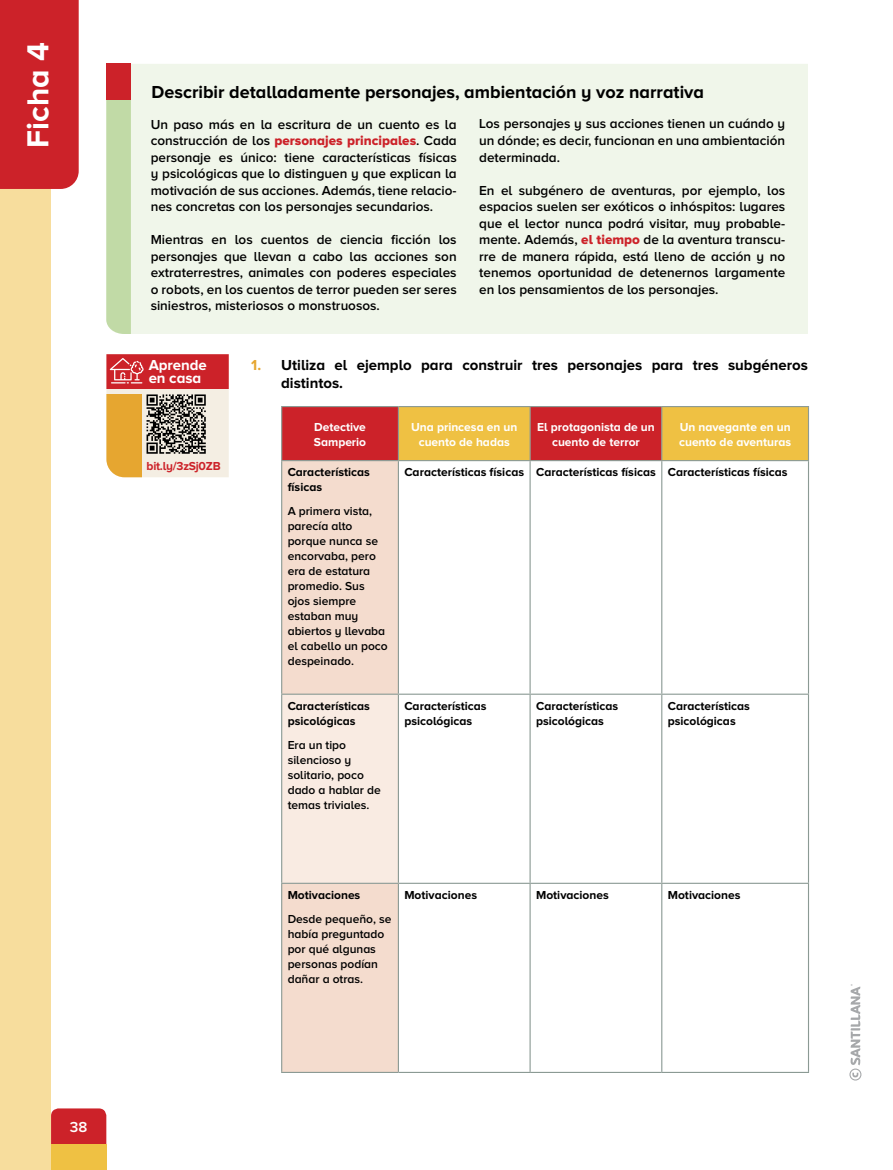
<style>
.page{position:relative;width:893px;height:1170px;background:#fff}
.page>*{position:absolute;margin:0;border:0;box-sizing:border-box;transform-origin:0 0}
.t1{font:700 31.5px "Proxima Nova A";color:#fff}
.t2{font:700 18px "Proxima Nova A";color:#000}
.t3{font:700 15px/18px "Proxima Nova A";color:#000}
.t4{font:700 15px/13.5px "Proxima Nova A";letter-spacing:-.005em;color:#fff}
.t5{font:600 15px "Proxima Nova A";color:#fff}
.t6{font:600 13.5px/16.5px "Proxima Nova A";color:#000;text-align:justify}
.t7{font:600 12px/15px "Proxima Nova A";color:#000}
.t8{font:700 12px/15px "Proxima Nova A";color:#000}
.t9{font:700 12px/15px "Proxima Nova A";color:#fff}
.t10{font:700 12px "Proxima Nova A";letter-spacing:-.02em;color:#cc2229}
.s1{font-family:"Proxima Nova A Extrabld";font-weight:400;color:#cc2229}
.s2{color:#e6a630}
</style>
<div class="page">
<div style="left:0;top:172px;width:51px;height:997px;background:#f7dd9d"></div>
<div style="left:0;top:0;width:79px;height:189px;background:#cc2229"></div>
<div style="left:51px;top:1108px;width:55px;height:36px;background:#cc2229"></div>
<div style="left:51px;top:1144px;width:55px;height:25px;background:#efc143"></div>
<svg style="left:106px;top:354px;width:123px;height:123px;background:#ca8f76"></svg>
<svg style="left:282px;top:407px;width:526px;height:53px;background:#dd7437"></svg>
<div style="left:282px;top:461px;width:116px;height:610px;background:#f4dcce"></div>
<div style="left:282px;top:694px;width:116px;height:189px;background:#f9ebe2"></div>
<hr style="left:281px;top:406px;width:117px;height:1px;background:#8b9a94">
<hr style="left:281px;top:407px;width:1px;height:53px;background:#8b9a94">
<hr style="left:398px;top:406px;width:132px;height:1px;background:#8b9a94">
<hr style="left:398px;top:407px;width:1px;height:53px;background:#8b9a94">
<hr style="left:530px;top:406px;width:132px;height:1px;background:#8b9a94">
<hr style="left:529px;top:407px;width:2px;height:53px;background:#8b9a94">
<hr style="left:662px;top:406px;width:147px;height:1px;background:#8b9a94">
<hr style="left:661px;top:407px;width:1px;height:53px;background:#8b9a94">
<hr style="left:808px;top:407px;width:1px;height:53px;background:#8b9a94">
<hr style="left:281px;top:460px;width:117px;height:1px;background:#8b9a94">
<hr style="left:281px;top:461px;width:1px;height:232px;background:#8b9a94">
<hr style="left:398px;top:460px;width:132px;height:1px;background:#8b9a94">
<hr style="left:398px;top:461px;width:1px;height:232px;background:#8b9a94">
<hr style="left:530px;top:460px;width:132px;height:1px;background:#8b9a94">
<hr style="left:529px;top:461px;width:2px;height:232px;background:#8b9a94">
<hr style="left:662px;top:460px;width:147px;height:1px;background:#8b9a94">
<hr style="left:661px;top:461px;width:1px;height:232px;background:#8b9a94">
<hr style="left:808px;top:461px;width:1px;height:232px;background:#8b9a94">
<hr style="left:281px;top:693px;width:117px;height:1px;background:#8b9a94">
<hr style="left:281px;top:694px;width:1px;height:188px;background:#8b9a94">
<hr style="left:398px;top:693px;width:132px;height:1px;background:#8b9a94">
<hr style="left:398px;top:694px;width:1px;height:188px;background:#8b9a94">
<hr style="left:530px;top:693px;width:132px;height:1px;background:#8b9a94">
<hr style="left:529px;top:694px;width:2px;height:188px;background:#8b9a94">
<hr style="left:662px;top:693px;width:147px;height:1px;background:#8b9a94">
<hr style="left:661px;top:694px;width:1px;height:188px;background:#8b9a94">
<hr style="left:808px;top:694px;width:1px;height:188px;background:#8b9a94">
<hr style="left:281px;top:882px;width:117px;height:1px;background:#8b9a94">
<hr style="left:281px;top:883px;width:1px;height:188px;background:#8b9a94">
<hr style="left:398px;top:882px;width:132px;height:1px;background:#8b9a94">
<hr style="left:398px;top:883px;width:1px;height:188px;background:#8b9a94">
<hr style="left:530px;top:882px;width:132px;height:1px;background:#8b9a94">
<hr style="left:529px;top:883px;width:2px;height:188px;background:#8b9a94">
<hr style="left:662px;top:882px;width:147px;height:1px;background:#8b9a94">
<hr style="left:661px;top:883px;width:1px;height:188px;background:#8b9a94">
<hr style="left:808px;top:883px;width:1px;height:188px;background:#8b9a94">
<hr style="left:281px;top:1071px;width:117px;height:1px;background:#8b9a94">
<hr style="left:398px;top:1071px;width:132px;height:1px;background:#8b9a94">
<hr style="left:530px;top:1071px;width:132px;height:1px;background:#8b9a94">
<hr style="left:662px;top:1071px;width:147px;height:1px;background:#8b9a94">
<div style="left:131px;top:64px;width:677px;height:270px;background:#f0f6ea"></div>
<div style="left:106px;top:100px;width:25px;height:234px;background:#c1daa6"></div>
<div style="left:106px;top:64px;width:25px;height:36px;background:#cc2229"></div>
<svg style="left:849px;top:984px;width:12px;height:96px"></svg>
<h1 class="t1" style="left:20px;top:148px;width:107px;rotate:-90deg">Ficha 4</h1>
<p class="t5" style="left:70px;top:1118px;width:19px">38</p>
<h2 class="t2" style="left:152px;top:82px;width:554px">Describir detalladamente personajes, ambientación y voz narrativa</h2>
<p class="t6" style="left:151px;top:115px;width:308px">Un paso más en la escritura de un cuento es la construcción de los <span class="s1">personajes principales</span>. Cada personaje es único: tiene características físicas y psicológicas que lo distinguen y que explican la motivación de sus acciones. Además, tiene relacio&shy;nes concretas con los personajes secundarios.</p>
<p class="t6" style="left:151px;top:231px;width:308px">Mientras en los cuentos de ciencia ficción los personajes que llevan a cabo las acciones son extraterrestres, animales con poderes especiales o robots, en los cuentos de terror pueden ser seres siniestros, misteriosos o monstruosos.</p>
<p class="t6" style="left:479px;top:115px;width:307px">Los personajes y sus acciones tienen un cuándo y un dónde; es decir, funcionan en una ambientación determinada.</p>
<p class="t6" style="left:479px;top:181px;width:308px">En el subgénero de aventuras, por ejemplo, los espacios suelen ser exóticos o inhóspitos: lugares que el lector nunca podrá visitar, muy probable&shy;mente. Además, <span class="s1">el tiempo</span> de la aventura transcu&shy;rre de manera rápida, está lleno de acción y no tenemos oportunidad de detenernos largamente en los pensamientos de los personajes.</p>
<p class="t4" style="left:149px;top:358px;width:60px">Aprende en casa</p>
<p class="t10" style="left:147px;top:459px;width:76px">bit.ly/3zSj0ZB</p>
<p class="t3" style="left:281px;top:356px;width:528px;text-indent:-30px"><span class="s2">1.</span> Utiliza el ejemplo para construir tres personajes para tres subgéneros distintos.</p>
<p class="t9" style="left:314px;top:419px;width:54px">Detective<br>Samperio</p>
<p class="t9" style="left:411px;top:419px;width:108px;text-align:center">Una princesa en un cuento de hadas</p>
<p class="t9" style="left:537px;top:419px;width:119px;text-align:center">El protagonista de un cuento de terror</p>
<p class="t9" style="left:679px;top:419px;width:114px">Un navegante en un cuento de aventuras</p>
<p class="t8" style="left:288px;top:464px;width:84px">Características físicas</p>
<p class="t7" style="left:288px;top:503px;width:102px">A primera vista, parecía alto porque nunca se encorvaba, pero era de estatura promedio. Sus ojos siempre estaban muy abiertos y llevaba el cabello un poco despeinado.</p>
<p class="t8" style="left:404px;top:464px;width:385px">Características físicas Características físicas Características físicas</p>
<p class="t8" style="left:288px;top:698px;width:84px">Características psicológicas</p>
<p class="t7" style="left:288px;top:737px;width:95px">Era un tipo silencioso y solitario, poco dado a hablar de temas triviales.</p>
<p class="t8" style="left:404px;top:698px;width:84px">Características psicológicas</p>
<p class="t8" style="left:536px;top:698px;width:84px">Características psicológicas</p>
<p class="t8" style="left:668px;top:698px;width:84px">Características psicológicas</p>
<p class="t8" style="left:288px;top:887px;width:74px">Motivaciones</p>
<p class="t7" style="left:288px;top:911px;width:105px">Desde pequeño, se había preguntado por qué algunas personas podían dañar a otras.</p>
<p class="t8" style="left:404px;top:887px;width:74px">Motivaciones</p>
<p class="t8" style="left:536px;top:887px;width:74px">Motivaciones</p>
<p class="t8" style="left:668px;top:887px;width:74px">Motivaciones</p>
</div>
